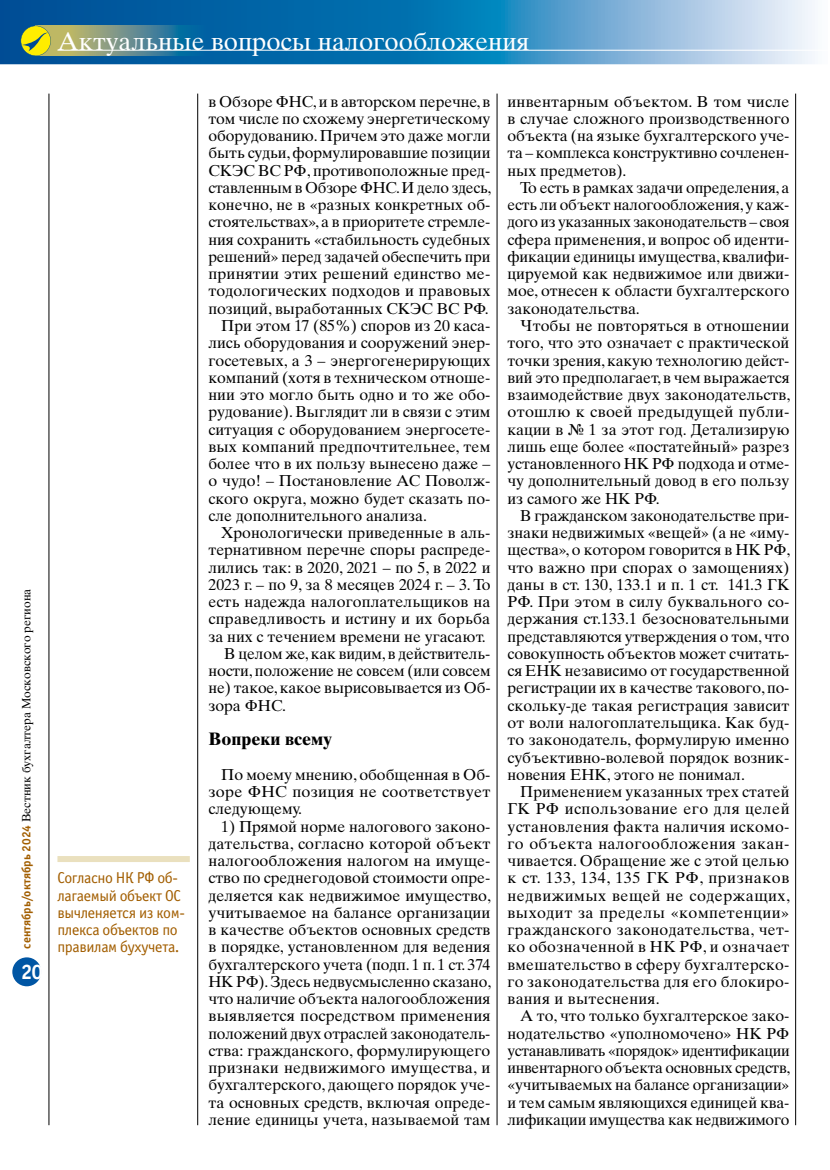
<style>
.page{position:relative;width:830px;height:1170px;background:#fff}
.page>*{position:absolute;margin:0;border:0;box-sizing:border-box;transform-origin:0 0}
.t1{font:25.5px "Times Ten Cyr Upright";color:#fff}
.t2{font:21px "Officina Sans Bold ITC";color:#fff}
.t3{font:700 18px "Times Ten Cyr";color:#000}
.t4{font:15.75px/17.2px "Times Ten Cyr Upright";color:#000;text-align:justify}
.t5{font:15.75px/17.2px "Officina Sans Book ITC";letter-spacing:-.025em;color:#a25e00}
.t6{font:12px "Times Ten Cyr Upright";color:#000}
.s1{font-family:"Officina Sans Bold ITC";color:#a25e00}
</style>
<div class="page">
<svg style="left:0;top:0;width:815px;height:64px;background:#408dbf"></svg>
<img style="left:51px;top:26px;width:154px;height:30px">
<svg style="left:21px;top:26px;width:30px;height:30px"></svg>
<div style="left:12px;top:957px;width:29px;height:29px;background:#0056a4;border-radius:50%"></div>
<hr style="left:57px;top:50px;width:772px;height:1px;background:#fff">
<div style="left:57px;top:856px;width:133px;height:6px;background:#eae0be"></div>
<hr style="left:49px;top:94px;width:1px;height:1031px;background:#000">
<hr style="left:197px;top:94px;width:1px;height:1031px;background:#000">
<hr style="left:496px;top:94px;width:1px;height:1031px;background:#000">
<hr style="left:795px;top:94px;width:1px;height:1031px;background:#000">
<p class="t6" style="left:19px;top:948px;width:362px;rotate:-90deg"><span class="s1">сентябрь/октябрь 2024</span> Вестник бухгалтера Московского региона</p>
<h2 class="t2" style="left:21px;top:957px;width:24px">20</h2>
<h1 class="t1" style="left:57px;top:26px;width:473px">Актуальные вопросы налогообложения</h1>
<p class="t4" style="left:208px;top:93px;width:283px">в Обзоре ФНС, и в авторском перечне, в</p>
<p class="t4" style="left:208px;top:110px;width:283px">том числе по схожему энергетическому</p>
<p class="t4" style="left:208px;top:127px;width:283px">оборудованию. Причем это даже могли</p>
<p class="t4" style="left:208px;top:144px;width:283px">быть судьи, формулировавшие позиции</p>
<p class="t4" style="left:208px;top:162px;width:283px">СКЭС ВС РФ, противоположные пред-</p>
<p class="t4" style="left:208px;top:179px;width:284px">ставленным в Обзоре ФНС. И дело здесь,</p>
<p class="t4" style="left:208px;top:196px;width:283px">конечно, не в «разных конкретных об-</p>
<p class="t4" style="left:208px;top:213px;width:283px">стоятельствах», а в приоритете стремле-</p>
<p class="t4" style="left:208px;top:231px;width:283px">ния сохранить «стабильность судебных</p>
<p class="t4" style="left:208px;top:248px;width:283px">решений» перед задачей обеспечить при</p>
<p class="t4" style="left:208px;top:265px;width:283px">принятии этих решений единство ме-</p>
<p class="t4" style="left:208px;top:282px;width:283px">тодологических подходов и правовых</p>
<p class="t4" style="left:208px;top:300px;width:282px">позиций, выработанных СКЭС ВС РФ.</p>
<p class="t4" style="left:221px;top:317px;width:270px">При этом 17 (85%) споров из 20 каса-</p>
<p class="t4" style="left:208px;top:334px;width:283px">лись оборудования и сооружений энер-</p>
<p class="t4" style="left:208px;top:351px;width:283px">госетевых, а 3 – энергогенерирующих</p>
<p class="t4" style="left:208px;top:369px;width:283px">компаний (хотя в техническом отноше-</p>
<p class="t4" style="left:208px;top:386px;width:283px">нии это могло быть одно и то же обо-</p>
<p class="t4" style="left:208px;top:403px;width:283px">рудование). Выглядит ли в связи с этим</p>
<p class="t4" style="left:208px;top:420px;width:283px">ситуация с оборудованием энергосете-</p>
<p class="t4" style="left:208px;top:438px;width:283px">вых компаний предпочтительнее, тем</p>
<p class="t4" style="left:208px;top:455px;width:283px">более что в их пользу вынесено даже –</p>
<p class="t4" style="left:208px;top:472px;width:283px">о чудо! – Постановление АС Поволж-</p>
<p class="t4" style="left:208px;top:489px;width:283px">ского округа, можно будет сказать по-</p>
<p class="t4" style="left:208px;top:507px;width:220px">сле дополнительного анализа.</p>
<p class="t4" style="left:221px;top:524px;width:270px">Хронологически приведенные в аль-</p>
<p class="t4" style="left:208px;top:541px;width:283px">тернативном перечне споры распреде-</p>
<p class="t4" style="left:208px;top:558px;width:283px">лились так: в 2020, 2021 – по 5, в 2022 и</p>
<p class="t4" style="left:208px;top:576px;width:283px">2023 г. – по 9, за 8 месяцев 2024 г. – 3. То</p>
<p class="t4" style="left:208px;top:593px;width:283px">есть надежда налогоплательщиков на</p>
<p class="t4" style="left:208px;top:610px;width:283px">справедливость и истину и их борьба</p>
<p class="t4" style="left:208px;top:627px;width:279px">за них с течением времени не угасают.</p>
<p class="t4" style="left:224px;top:645px;width:267px">В целом же, как видим, в действитель-</p>
<p class="t4" style="left:208px;top:662px;width:283px">ности, положение не совсем (или совсем</p>
<p class="t4" style="left:208px;top:679px;width:283px">не) такое, какое вырисовывается из Об-</p>
<p class="t4" style="left:208px;top:696px;width:79px">зора ФНС.</p>
<p class="t3" style="left:208px;top:728px;width:125px">Вопреки всему</p>
<p class="t4" style="left:208px;top:765px;width:283px;text-indent:13px">По моему мнению, обобщенная в Об&shy;зоре ФНС позиция не соответствует следующему.</p>
<p class="t4" style="left:208px;top:817px;width:284px;text-indent:13px">1) Прямой норме налогового законо&shy;дательства, согласно которой объект налогообложения налогом на имуще&shy;ство по среднегодовой стоимости опре&shy;деляется как недвижимое имущество, учитываемое на балансе организации в качестве объектов основных средств в порядке, установленном для ведения бухгалтерского учета (подп. 1 п. 1 ст. 374<br>НК РФ). Здесь недвусмысленно сказано, что наличие объекта налогообложения выявляется посредством применения положений двух отраслей законодатель&shy;ства: гражданского, формулирующего признаки недвижимого имущества, и бухгалтерского, дающего порядок уче&shy;та основных средств, включая опреде&shy;ление единицы учета, называемой там</p>
<p class="t4" style="left:507px;top:93px;width:283px">инвентарным объектом. В том числе в случае сложного производственного объекта (на языке бухгалтерского уче&shy;та – комплекса конструктивно сочленен&shy;ных предметов).</p>
<p class="t4" style="left:507px;top:179px;width:283px;text-indent:13px">То есть в рамках задачи определения, а есть ли объект налогообложения, у каж&shy;дого из указанных законодательств – своя сфера применения, и вопрос об иденти&shy;фикации единицы имущества, квалифи&shy;цируемой как недвижимое или движи&shy;мое, отнесен к области бухгалтерского законодательства.</p>
<p class="t4" style="left:507px;top:317px;width:284px;text-indent:13px">Чтобы не повторяться в отношении того, что это означает с практической точки зрения, какую технологию дейст&shy;вий это предполагает, в чем выражается взаимодействие двух законодательств, отошлю к своей предыдущей публи&shy;кации в № 1 за этот год. Детализирую лишь еще более «постатейный» разрез установленного НК РФ подхода и отме&shy;чу дополнительный довод в его пользу из самого же НК РФ.</p>
<p class="t4" style="left:507px;top:507px;width:284px;text-indent:13px">В гражданском законодательстве при&shy;знаки недвижимых «вещей» (а не «иму&shy;щества», о котором говорится в НК РФ, что важно при спорах о замощениях) даны в ст. 130, 133.1 и п. 1 ст. 141.3 ГК РФ. При этом в силу буквального со&shy;держания ст.133.1 безосновательными представляются утверждения о том, что совокупность объектов может считать&shy;ся ЕНК независимо от государственной регистрации их в качестве такового, по&shy;скольку-де такая регистрация зависит от воли налогоплательщика. Как буд&shy;то законодатель, формулирую именно субъективно-волевой порядок возник&shy;новения ЕНК, этого не понимал.</p>
<p class="t4" style="left:507px;top:783px;width:284px;text-indent:13px">Применением указанных трех статей ГК РФ использование его для целей установления факта наличия искомо&shy;го объекта налогообложения закан&shy;чивается. Обращение же с этой целью к ст. 133, 134, 135 ГК РФ, признаков недвижимых вещей не содержащих, выходит за пределы «компетенции» гражданского законодательства, чет&shy;ко обозначенной в НК РФ, и означает вмешательство в сферу бухгалтерско&shy;го законодательства для его блокиро&shy;вания и вытеснения.</p>
<p class="t4" style="left:507px;top:1007px;width:284px;text-indent:13px">А то, что только бухгалтерское зако&shy;нодательство «уполномочено» НК РФ устанавливать «порядок» идентификации инвентарного объекта основных средств, «учитываемых на балансе организации» и тем самым являющихся единицей ква&shy;лификации имущества как недвижимого</p>
<p class="t5" style="left:57px;top:868px;width:129px">Согласно НК РФ об&shy;лагаемый объект ОС вычленяется из ком&shy;плекса объектов по правилам бухучета.</p>
</div>
